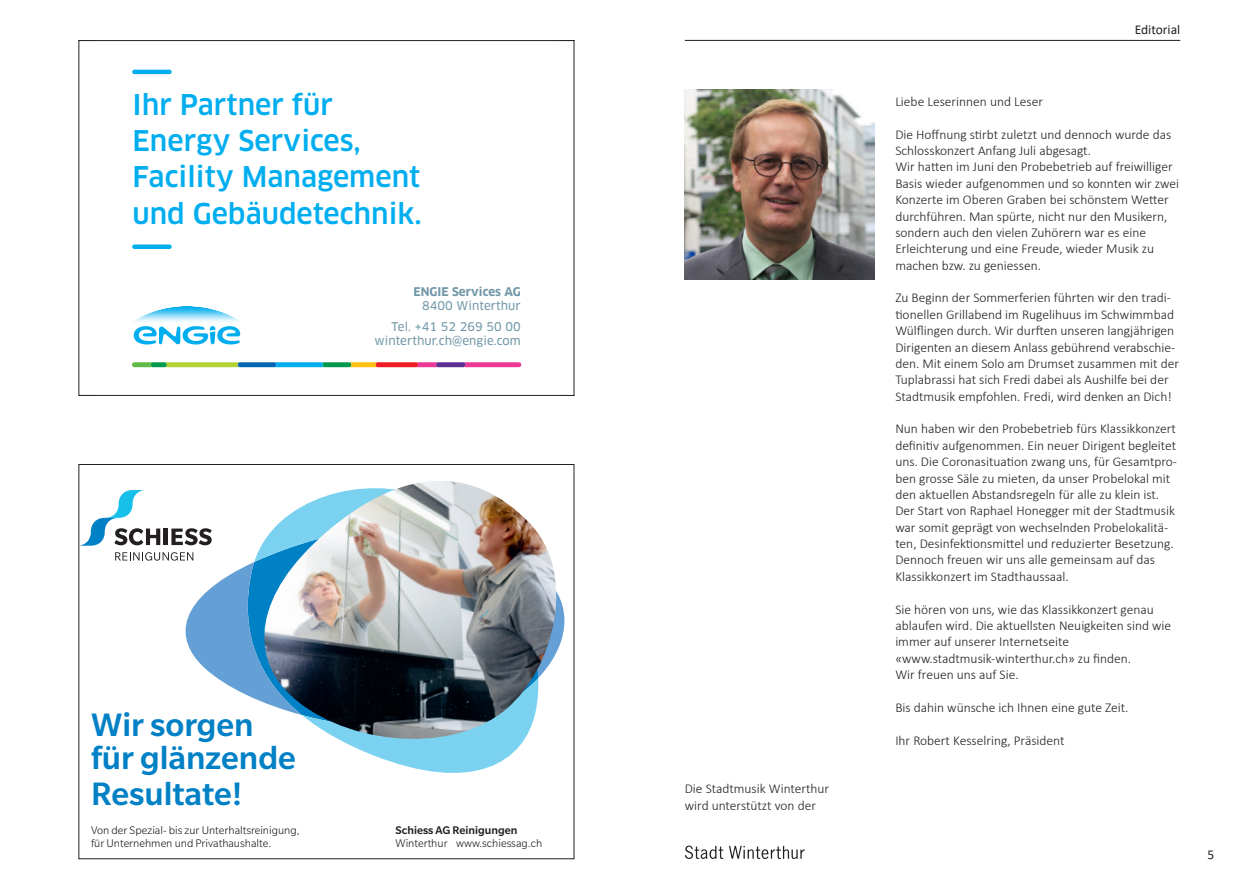
<style>
.page{position:relative;width:1259px;height:893px;background:#fff}
.page>*{position:absolute;margin:0;border:0;box-sizing:border-box;transform-origin:0 0}
.t1{font:500 35.4px/34.5px "Slate Pro";color:#0080c5}
.t2{font:500 27.9px/36.3px "Clan Pro";color:#00aeef}
.t3{font:300 13.5px/16.4px "Calibri";color:#231f20}
.t4{font:13.5px "Calibri";color:#231f20}
.t5{font:300 12px/12.9px "Slate Pro";color:#231f20}
.t6{font:500 12px "Slate Pro";color:#231f20}
.t7{font:11.7px/20.2px "Clan Pro News";letter-spacing:.005em;color:#7197a8;text-align:right}
.t8{font:700 11.7px "Clan Pro";letter-spacing:.005em;color:#7197a8}
</style>
<div class="page">
<hr style="left:685px;top:40px;width:495px;height:1px;background:#231f20">
<img style="left:685px;top:90px;width:189px;height:189px">
<svg style="left:685px;top:845px;width:120px;height:14px"></svg>
<svg style="left:133px;top:306px;width:108px;height:39px"></svg>
<hr style="left:132px;top:70px;width:40px;height:4px;background:#00aeef;border-radius:2px">
<div style="left:132px;top:244px;width:40px;height:5px;background:#00aeef;border-radius:2px"></div>
<div style="left:151px;top:362px;width:16px;height:5px;background:#00994e;border-radius:2px"></div>
<svg style="left:132px;top:362px;width:21px;height:5px"></svg>
<div style="left:237px;top:362px;width:39px;height:5px;background:#0166b3;border-radius:2px"></div>
<svg style="left:164px;top:362px;width:76px;height:5px"></svg>
<div style="left:375px;top:362px;width:43px;height:5px;background:#ee1d23;border-radius:2px"></div>
<svg style="left:415px;top:362px;width:22px;height:5px"></svg>
<div style="left:322px;top:362px;width:29px;height:5px;background:#00994e;border-radius:2px"></div>
<svg style="left:274px;top:362px;width:51px;height:5px"></svg>
<svg style="left:349px;top:362px;width:29px;height:5px"></svg>
<svg style="left:464px;top:362px;width:57px;height:5px"></svg>
<div style="left:436px;top:362px;width:29px;height:5px;background:#5b2e91;border-radius:2px"></div>
<svg style="left:115px;top:552px;width:57px;height:9px"></svg>
<svg style="left:81px;top:490px;width:79px;height:56px"></svg>
<hr style="left:164px;top:529px;width:4px;height:16px;background:#231f20">
<svg style="left:171px;top:528px;width:41px;height:17px"></svg>
<svg style="left:172px;top:537px;width:79px;height:160px"></svg>
<svg style="left:383px;top:759px;width:122px;height:14px;fill:#7ad2f0"></svg>
<img style="left:251px;top:481px;width:324px;height:278px">
<h2 class="t2" style="left:133px;top:88px;width:291px">Ihr Partner für<br>Energy Services,<br>Facility Management und Gebäudetechnik.</h2>
<p class="t8" style="left:413px;top:285px;width:109px">ENGIE Services AG</p>
<p class="t7" style="left:391px;top:296px;width:131px">8400 Winterthur<br>Tel. +41 52 269 50 00</p>
<p class="t7" style="left:374px;top:331px;width:148px">winterthur.ch@engie.com</p>
<h1 class="t1" style="left:91px;top:709px;width:206px">Wir sorgen für glänzende<br>Resultate!</h1>
<p class="t5" style="left:91px;top:825px;width:210px">Von der Spezial- bis zur Unterhaltsreinigung, für Unternehmen und Privathaushalte.</p>
<p class="t6" style="left:395px;top:826px;width:123px">Schiess AG Reinigungen</p>
<p class="t5" style="left:395px;top:838px;width:148px">Winterthur www.schiessag.ch</p>
<p class="t3" style="left:685px;top:781px;width:146px">Die Stadtmusik Winterthur wird unterstützt von der</p>
<p class="t4" style="left:1134px;top:21px;width:47px">Editorial</p>
<p class="t3" style="left:895px;top:93px;width:149px">Liebe Leserinnen und Leser</p>
<p class="t3" style="left:895px;top:126px;width:285px">Die Hoffnung stirbt zuletzt und dennoch wurde das Schlosskonzert Anfang Juli abgesagt.<br>Wir hatten im Juni den Probebetrieb auf freiwilliger Basis wieder aufgenommen und so konnten wir zwei Konzerte im Oberen Graben bei schönstem Wetter durchführen. Man spürte, nicht nur den Musikern, sondern auch den vielen Zuhörern war es eine Erleichterung und eine Freude, wieder Musik zu machen bzw. zu geniessen.</p>
<p class="t3" style="left:895px;top:290px;width:285px">Zu Beginn der Sommerferien führten wir den tradi&shy;tionellen Grillabend im Rugelihuus im Schwimmbad Wülflingen durch. Wir durften unseren langjährigen Dirigenten an diesem Anlass gebührend verabschie&shy;den. Mit einem Solo am Drumset zusammen mit der Tuplabrassi hat sich Fredi dabei als Aushilfe bei der Stadtmusik empfohlen. Fredi, wird denken an Dich!</p>
<p class="t3" style="left:895px;top:421px;width:283px">Nun haben wir den Probebetrieb fürs Klassikkonzert definitiv aufgenommen. Ein neuer Dirigent begleitet uns. Die Coronasituation zwang uns, für Gesamtpro&shy;ben grosse Säle zu mieten, da unser Probelokal mit den aktuellen Abstandsregeln für alle zu klein ist.<br>Der Start von Raphael Honegger mit der Stadtmusik war somit geprägt von wechselnden Probelokalitä&shy;ten, Desinfektionsmittel und reduzierter Besetzung.<br>Dennoch freuen wir uns alle gemeinsam auf das Klassikkonzert im Stadthaussaal.</p>
<p class="t3" style="left:895px;top:601px;width:277px">Sie hören von uns, wie das Klassikkonzert genau ablaufen wird. Die aktuellsten Neuigkeiten sind wie immer auf unserer Internetseite «www.stadtmusik-winterthur.ch» zu finden.<br>Wir freuen uns auf Sie.</p>
<p class="t3" style="left:895px;top:699px;width:235px">Bis dahin wünsche ich Ihnen eine gute Zeit.</p>
<p class="t3" style="left:895px;top:732px;width:171px">Ihr Robert Kesselring, Präsident</p>
<p class="t4" style="left:1207px;top:846px;width:8px">5</p>
</div>
